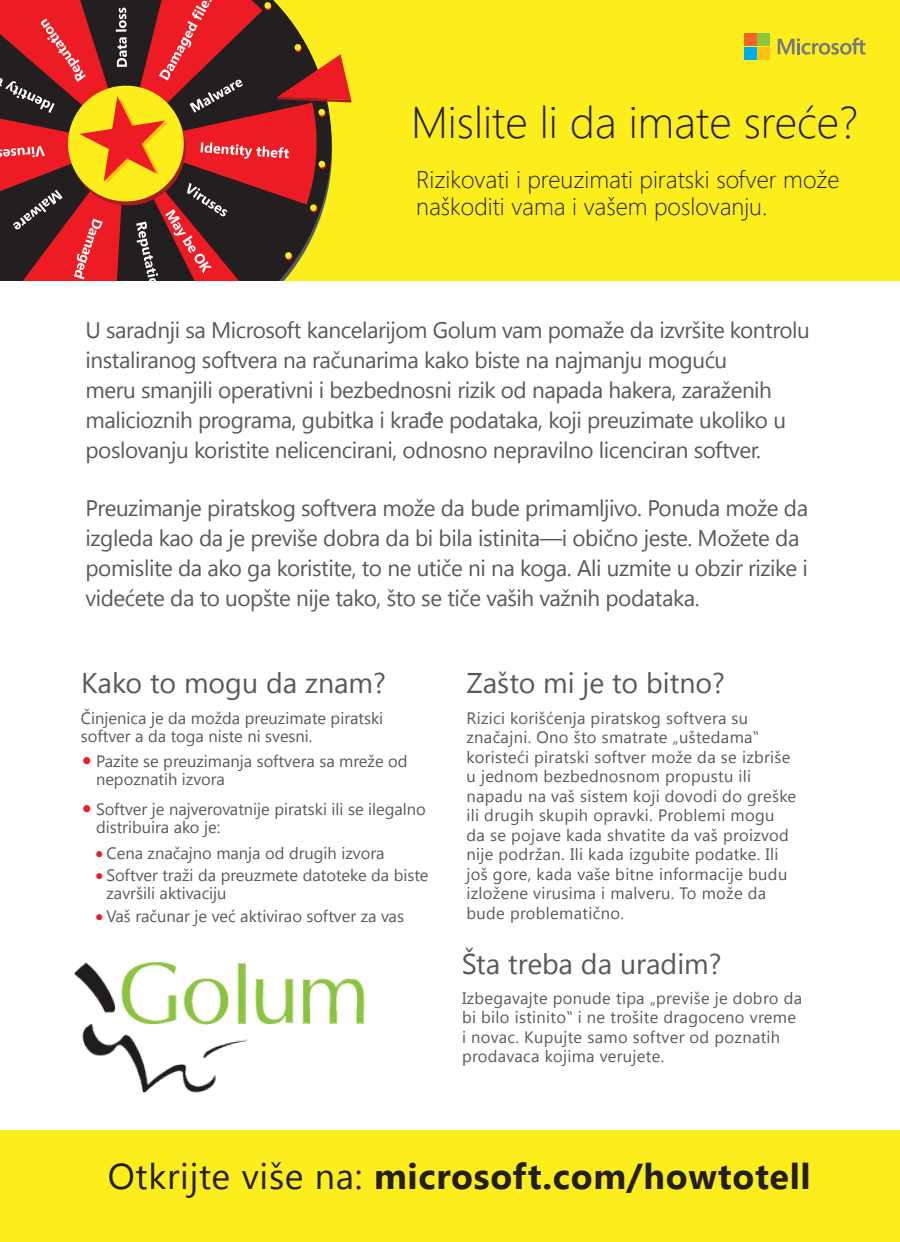
<style>
.page{position:relative;width:900px;height:1242px;background:#fff}
.page>*{position:absolute;margin:0;border:0;box-sizing:border-box;transform-origin:0 0}
.t1{font:300 44.25px "Segoe UI";color:#231f20}
.t2{font:700 35.85px "Segoe UI";letter-spacing:.02em;color:#231f20}
.t3{font:28.5px "Segoe UI";color:#58595b}
.t4{font:300 24px/27px "Segoe UI";color:#231f20}
.t5{font:22.5px/30px "Segoe UI";letter-spacing:-.02em;color:#58595b}
.t6{font:16.5px/19.5px "Segoe UI";letter-spacing:.02em;color:#58595b}
.t7{font:16.5px/18px "Segoe UI";color:#58595b}
.s1{font-size:28.5px;color:#ed1c24}
.s2{font-size:24px;color:#ed1c24}
.s3{font-weight:400}
</style>
<div class="page">
<div style="left:0;top:0;width:900px;height:280px;background:#fcee1d"></div>
<svg style="left:0;top:0;width:351px;height:280px"></svg>
<div style="left:0;top:1130px;width:900px;height:112px;background:#fcee1d"></div>
<svg style="left:778px;top:38px;width:88px;height:17px"></svg>
<div style="left:744px;top:34px;width:12px;height:12px;background:#f26522"></div>
<div style="left:758px;top:34px;width:12px;height:12px;background:#8dc63f"></div>
<div style="left:744px;top:47px;width:12px;height:13px;background:#00aeef"></div>
<div style="left:758px;top:47px;width:12px;height:13px;background:#ffc20e"></div>
<img style="left:74px;top:962px;width:291px;height:131px">
<h1 class="t1" style="left:411px;top:81px;width:449px">Mislite li da imate sreće?</h1>
<p class="t4" style="left:416px;top:164px;width:425px">Rizikovati i preuzimati piratski sofver može naškoditi vama i vašem poslovanju.</p>
<p class="t5" style="left:86px;top:314px;width:726px">U saradnji sa Microsoft kancelarijom Golum vam pomaže da izvršite kontrolu instaliranog softvera na računarima kako biste na najmanju moguću<br>meru smanjili operativni i bezbednosni rizik od napada hakera, zaraženih malicioznih programa, gubitka i krađe podataka, koji preuzimate ukoliko u poslovanju koristite nelicencirani, odnosno nepravilno licenciran softver.</p>
<p class="t5" style="left:86px;top:492px;width:724px">Preuzimanje piratskog softvera može da bude primamljivo. Ponuda može da izgleda kao da je previše dobra da bi bila istinita—i obično jeste. Možete da pomislite da ako ga koristite, to ne utiče ni na koga. Ali uzmite u obzir rizike i videćete da to uopšte nije tako, što se tiče vaših važnih podataka.</p>
<p class="t3" style="left:81px;top:664px;width:306px">Kako to mogu da znam?</p>
<p class="t7" style="left:81px;top:708px;width:304px">Činjenica je da možda preuzimate piratski softver a da toga niste ni svesni.</p>
<p class="t7" style="left:96px;top:752px;width:313px;text-indent:-15px"><span class="s1">•</span> Pazite se preuzimanja softvera sa mreže od nepoznatih izvora</p>
<p class="t7" style="left:96px;top:800px;width:331px;text-indent:-15px"><span class="s1">•</span> Softver je najverovatnije piratski ili se ilegalno distribuira ako je:</p>
<p class="t7" style="left:94px;top:843px;width:292px"><span class="s2">•</span>Cena značajno manja od drugih izvora</p>
<p class="t7" style="left:106px;top:866px;width:324px;text-indent:-12px"><span class="s2">•</span> Softver traži da preuzmete datoteke da biste završili aktivaciju</p>
<p class="t7" style="left:94px;top:906px;width:311px"><span class="s2">•</span>Vaš računar je već aktivirao softver za vas</p>
<p class="t3" style="left:466px;top:664px;width:260px">Zašto mi je to bitno?</p>
<p class="t6" style="left:466px;top:707px;width:331px">Rizici korišćenja piratskog softvera su značajni. Ono što smatrate „uštedama‟ koristeći piratski softver može da se izbriše u jednom bezbednosnom propustu ili napadu na vaš sistem koji dovodi do greške ili drugih skupih opravki. Problemi mogu da se pojave kada shvatite da vaš proizvod nije podržan. Ili kada izgubite podatke. Ili još gore, kada vaše bitne informacije budu izložene virusima i malveru. To može da bude problematično.</p>
<p class="t3" style="left:462px;top:944px;width:261px">Šta treba da uradim?</p>
<p class="t6" style="left:462px;top:988px;width:342px">Izbegavajte ponude tipa „previše je dobro da bi bilo istinito‟ i ne trošite dragoceno vreme i novac. Kupujte samo softver od poznatih prodavaca kojima verujete.</p>
<h2 class="t2" style="left:108px;top:1150px;width:704px"><span class="s3">Otkrijte više na:</span> microsoft.com/howtotell</h2>
</div>
